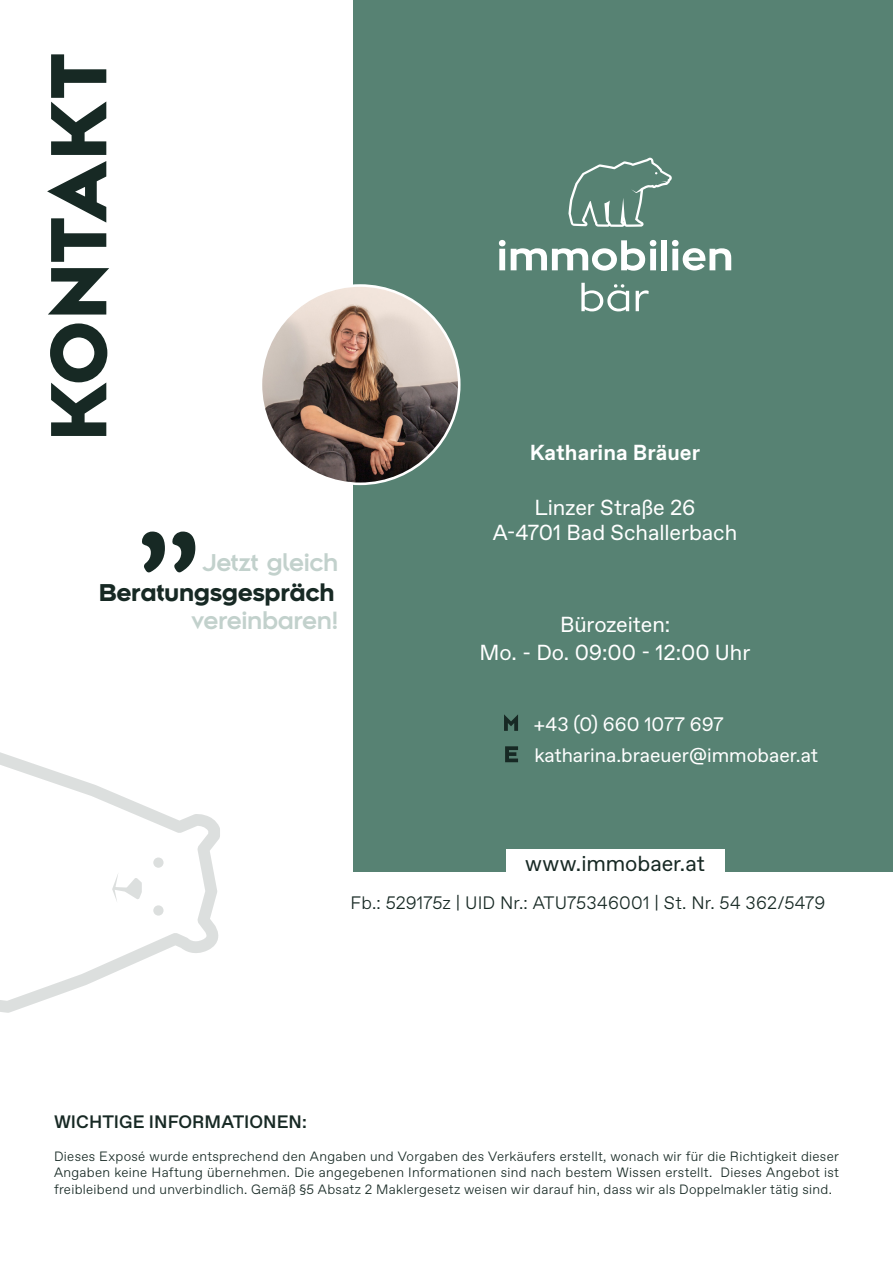
<style>
.page{position:relative;width:893px;height:1263px;background:#fff}
.page>*{position:absolute;margin:0;border:0;box-sizing:border-box;transform-origin:0 0}
.t1{font:87.9px "Bonn Bold Caps";letter-spacing:.01em;color:#172924}
.t2{font:500 22.95px "Bonn BF";letter-spacing:.005em;color:#c2d1cc}
.t3{font:700 22.95px "Bonn BF";letter-spacing:.01em;color:#172924}
.t4{font:21.75px/25px "Favorit Pro";letter-spacing:-.005em;color:#fff;text-align:center}
.t5{font:700 21.75px "Favorit Pro";color:#fff}
.t6{font:21.75px "Favorit Pro";color:#172924}
.t7{font:19.5px "Favorit Pro";letter-spacing:-.005em;color:#fff}
.t8{font:300 18px "Favorit Pro";letter-spacing:.005em;color:#172924}
.t9{font:500 18px "Favorit Pro";color:#172924}
.t10{font:300 13.5px/16.5px "Favorit Pro";letter-spacing:.02em;color:#172924;text-align:justify}
</style>
<div class="page">
<div style="left:353px;top:0;width:540px;height:872px;background:#578273"></div>
<svg style="left:568px;top:158px;width:104px;height:69px"></svg>
<svg style="left:581px;top:283px;width:48px;height:28px"></svg>
<svg style="left:636px;top:290px;width:13px;height:21px"></svg>
<div style="left:661px;top:240px;width:6px;height:30px;background:#fff"></div>
<svg style="left:672px;top:240px;width:59px;height:30px"></svg>
<svg style="left:498px;top:240px;width:159px;height:31px"></svg>
<svg style="left:504px;top:714px;width:14px;height:17px"></svg>
<svg style="left:505px;top:746px;width:13px;height:16px"></svg>
<svg style="left:0;top:752px;width:220px;height:261px"></svg>
<div style="left:506px;top:849px;width:218px;height:35px;background:#fff"></div>
<img style="left:261px;top:285px;width:198px;height:199px;border-radius:99px">
<svg style="left:142px;top:531px;width:53px;height:42px"></svg>
<h1 class="t1" style="left:33px;top:441px;width:389px;rotate:-90deg">KONTAKT</h1>
<h2 class="t2" style="left:202px;top:548px;width:137px">Jetzt gleich</h2>
<h2 class="t3" style="left:99px;top:577px;width:237px">Beratungsgespräch</h2>
<h2 class="t2" style="left:192px;top:606px;width:148px">vereinbaren!</h2>
<h3 class="t5" style="left:530px;top:437px;width:172px">Katharina Bräuer</h3>
<h3 class="t4" style="left:493px;top:494px;width:246px">Linzer Straße 26<br>A-4701 Bad Schallerbach</h3>
<h3 class="t4" style="left:480px;top:610px;width:272px;line-height:28.3px">Bürozeiten:<br>Mo. - Do. 09:00 - 12:00 Uhr</h3>
<h3 class="t7" style="left:534px;top:711px;width:191px">+43 (0) 660 1077 697</h3>
<h3 class="t7" style="left:534px;top:742px;width:285px">katharina.braeuer@immobaer.at</h3>
<h3 class="t6" style="left:525px;top:849px;width:181px">www.immobaer.at</h3>
<h3 class="t8" style="left:351px;top:891px;width:476px">Fb.: 529175z | UID Nr.: ATU75346001 | St. Nr. 54 362/5479</h3>
<h3 class="t9" style="left:54px;top:1109px;width:254px">WICHTIGE INFORMATIONEN:</h3>
<p class="t10" style="left:54px;top:1147px;width:786px">Dieses Exposé wurde entsprechend den Angaben und Vorgaben des Verkäufers erstellt, wonach wir für die Richtigkeit dieser Angaben keine Haftung übernehmen. Die angegebenen Informationen sind nach bestem Wissen erstellt. Dieses Angebot ist freibleibend und unverbindlich. Gemäß §5 Absatz 2 Maklergesetz weisen wir darauf hin, dass wir als Doppelmakler tätig sind.</p>
</div>
